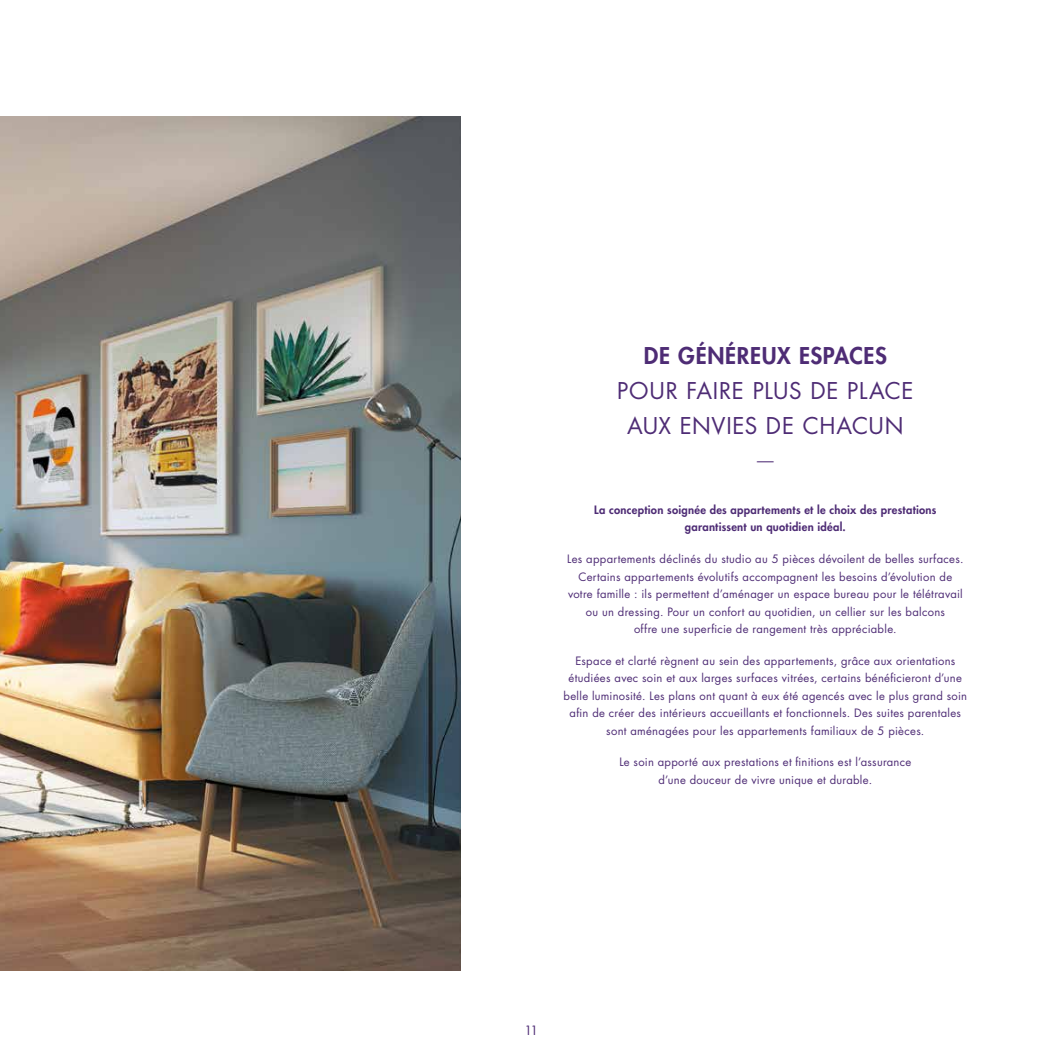
<style>
.page{position:relative;width:1063px;height:1063px;background:#fff}
.page>*{position:absolute;margin:0;border:0;box-sizing:border-box;transform-origin:0 0}
.t1{font:22.5px/35px "Futura Std";letter-spacing:.025em;color:#4e2c75;text-align:center}
.t2{font:800 22.5px "Futura Std";letter-spacing:.03em;color:#4e2c75}
.t3{font:300 22.5px "Futura Std";color:#4e2c75}
.t4{font:12.5px "Futura Std";color:#4e2c75}
.t5{font:11.25px/17.5px "Futura Std";letter-spacing:.025em;color:#4e2c75;text-align:center}
.t6{font:800 11.25px/17.5px "Futura Std";letter-spacing:.025em;color:#4e2c75;text-align:center}
</style>
<div class="page">
<img style="left:0;top:117px;width:461px;height:854px">
<h1 class="t2" style="left:644px;top:341px;width:245px">DE GÉNÉREUX ESPACES</h1>
<h1 class="t1" style="left:617px;top:373px;width:298px">POUR FAIRE PLUS DE PLACE<br>AUX ENVIES DE CHACUN</h1>
<h1 class="t3" style="left:754px;top:447px;width:24px">—</h1>
<p class="t6" style="left:594px;top:501px;width:344px">La conception soignée des appartements et le choix des prestations garantissent un quotidien idéal.</p>
<p class="t5" style="left:567px;top:550px;width:398px">Les appartements déclinés du studio au 5 pièces dévoilent de belles surfaces.<br>Certains appartements évolutifs accompagnent les besoins d’évolution de votre famille : ils permettent d’aménager un espace bureau pour le télétravail ou un dressing. Pour un confort au quotidien, un cellier sur les balcons<br>offre une superficie de rangement très appréciable.</p>
<p class="t5" style="left:564px;top:652px;width:405px">Espace et clarté règnent au sein des appartements, grâce aux orientations étudiées avec soin et aux larges surfaces vitrées, certains bénéficieront d’une belle luminosité. Les plans ont quant à eux été agencés avec le plus grand soin afin de créer des intérieurs accueillants et fonctionnels. Des suites parentales sont aménagées pour les appartements familiaux de 5 pièces.</p>
<p class="t5" style="left:619px;top:754px;width:294px">Le soin apporté aux prestations et finitions est l’assurance d’une douceur de vivre unique et durable.</p>
<p class="t4" style="left:525px;top:1023px;width:15px">11</p>
</div>
